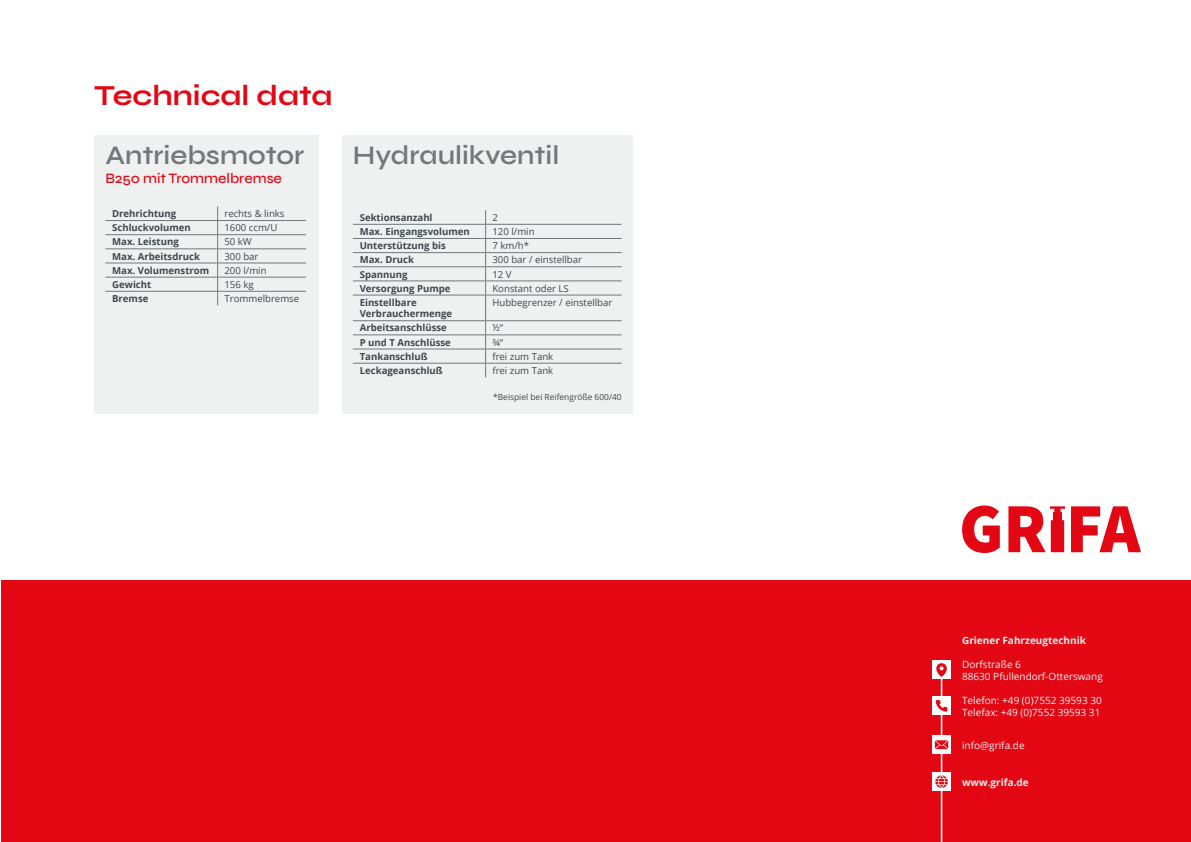
<style>
.page{position:relative;width:1191px;height:842px;background:#fff}
.page>*{position:absolute;margin:0;border:0;box-sizing:border-box;transform-origin:0 0}
.t1{font:700 29px "Syne";color:#e30613}
.t2{font:600 26.9px "Syne";color:#72787a}
.t3{font:500 14.4px "Syne";color:#e30613}
.t4{font:10px "Open Sans";color:#eff0f0}
.t5{font:700 10px "Open Sans";color:#eff0f0}
.t6{font:700 9.6px/11.5px "Open Sans";color:#3f474b}
.t7{font:9.6px "Open Sans";color:#3f474b}
.t8{font:8.4px "Open Sans";color:#3f474b}
</style>
<div class="page">
<div style="left:1px;top:581px;width:1190px;height:261px;background:#e30613"></div>
<svg style="left:1071px;top:506px;width:70px;height:46px"></svg>
<svg style="left:962px;top:505px;width:37px;height:48px"></svg>
<svg style="left:1008px;top:506px;width:57px;height:46px"></svg>
<hr style="left:940px;top:677px;width:2px;height:165px;background:#fff">
<div style="left:932px;top:661px;width:18px;height:18px;background:#fff"></div>
<svg style="left:936px;top:663px;width:10px;height:14px"></svg>
<div style="left:932px;top:697px;width:18px;height:18px;background:#fff"></div>
<svg style="left:935px;top:700px;width:12px;height:12px"></svg>
<svg style="left:932px;top:736px;width:18px;height:18px"></svg>
<div style="left:932px;top:773px;width:18px;height:18px;background:#fff"></div>
<svg style="left:935px;top:775px;width:12px;height:13px"></svg>
<svg style="left:935px;top:740px;width:13px;height:9px"></svg>
<div style="left:94px;top:135px;width:224px;height:279px;background:#eff0f0"></div>
<div style="left:342px;top:135px;width:291px;height:279px;background:#eff0f0"></div>
<hr style="left:105px;top:220px;width:113px;height:1px;background:#72787a">
<hr style="left:218px;top:220px;width:88px;height:1px;background:#72787a">
<hr style="left:105px;top:234px;width:113px;height:1px;background:#72787a">
<hr style="left:218px;top:234px;width:88px;height:1px;background:#72787a">
<hr style="left:105px;top:249px;width:113px;height:1px;background:#72787a">
<hr style="left:218px;top:249px;width:88px;height:1px;background:#72787a">
<hr style="left:105px;top:263px;width:113px;height:1px;background:#72787a">
<hr style="left:218px;top:263px;width:88px;height:1px;background:#72787a">
<hr style="left:105px;top:277px;width:113px;height:1px;background:#72787a">
<hr style="left:218px;top:277px;width:88px;height:1px;background:#72787a">
<hr style="left:105px;top:291px;width:113px;height:1px;background:#72787a">
<hr style="left:218px;top:291px;width:88px;height:1px;background:#72787a">
<svg style="left:217px;top:206px;width:1px;height:99px"></svg>
<hr style="left:353px;top:224px;width:132px;height:1px;background:#72787a">
<hr style="left:485px;top:224px;width:136px;height:1px;background:#72787a">
<hr style="left:353px;top:238px;width:132px;height:1px;background:#72787a">
<hr style="left:485px;top:238px;width:136px;height:1px;background:#72787a">
<hr style="left:353px;top:252px;width:132px;height:1px;background:#72787a">
<hr style="left:485px;top:252px;width:136px;height:1px;background:#72787a">
<hr style="left:353px;top:266px;width:132px;height:1px;background:#72787a">
<hr style="left:485px;top:266px;width:136px;height:1px;background:#72787a">
<hr style="left:353px;top:281px;width:132px;height:1px;background:#72787a">
<hr style="left:485px;top:281px;width:136px;height:1px;background:#72787a">
<hr style="left:353px;top:295px;width:132px;height:1px;background:#72787a">
<hr style="left:485px;top:295px;width:136px;height:1px;background:#72787a">
<hr style="left:353px;top:320px;width:132px;height:1px;background:#72787a">
<hr style="left:485px;top:320px;width:136px;height:1px;background:#72787a">
<hr style="left:353px;top:335px;width:132px;height:1px;background:#72787a">
<hr style="left:485px;top:335px;width:136px;height:1px;background:#72787a">
<hr style="left:353px;top:349px;width:132px;height:1px;background:#72787a">
<hr style="left:485px;top:349px;width:136px;height:1px;background:#72787a">
<hr style="left:353px;top:363px;width:132px;height:1px;background:#72787a">
<hr style="left:485px;top:363px;width:136px;height:1px;background:#72787a">
<svg style="left:485px;top:210px;width:1px;height:167px"></svg>
<p class="t1" style="left:94px;top:77px;width:240px">Technical data</p>
<p class="t2" style="left:105px;top:139px;width:200px">Antriebsmotor</p>
<p class="t2" style="left:353px;top:139px;width:208px">Hydraulikventil</p>
<p class="t3" style="left:105px;top:170px;width:178px">B250 mit Trommelbremse</p>
<p class="t6" style="left:112px;top:208px;width:66px">Drehrichtung</p>
<p class="t7" style="left:224px;top:207px;width:62px">rechts &amp; links</p>
<p class="t6" style="left:112px;top:222px;width:80px">Schluckvolumen</p>
<p class="t7" style="left:224px;top:221px;width:55px">1600 ccm/U</p>
<p class="t6" style="left:112px;top:236px;width:68px">Max. Leistung</p>
<p class="t7" style="left:224px;top:235px;width:29px">50 kW</p>
<p class="t6" style="left:112px;top:250px;width:89px">Max. Arbeitsdruck</p>
<p class="t7" style="left:224px;top:249px;width:36px">300 bar</p>
<p class="t6" style="left:112px;top:264px;width:99px">Max. Volumenstrom</p>
<p class="t7" style="left:224px;top:264px;width:44px">200 l/min</p>
<p class="t6" style="left:112px;top:278px;width:41px">Gewicht</p>
<p class="t7" style="left:224px;top:278px;width:31px">156 kg</p>
<p class="t6" style="left:112px;top:293px;width:38px">Bremse</p>
<p class="t7" style="left:224px;top:292px;width:76px">Trommelbremse</p>
<p class="t6" style="left:360px;top:211px;width:74px">Sektionsanzahl</p>
<p class="t7" style="left:492px;top:211px;width:7px">2</p>
<p class="t6" style="left:360px;top:226px;width:112px">Max. Eingangsvolumen</p>
<p class="t7" style="left:492px;top:225px;width:44px">120 l/min</p>
<p class="t6" style="left:360px;top:240px;width:88px">Unterstützung bis</p>
<p class="t7" style="left:492px;top:239px;width:38px">7 km/h*</p>
<p class="t6" style="left:360px;top:254px;width:56px">Max. Druck</p>
<p class="t7" style="left:492px;top:253px;width:91px">300 bar / einstellbar</p>
<p class="t6" style="left:360px;top:268px;width:49px">Spannung</p>
<p class="t7" style="left:492px;top:267px;width:21px">12 V</p>
<p class="t6" style="left:360px;top:282px;width:92px">Versorgung Pumpe</p>
<p class="t7" style="left:492px;top:282px;width:78px">Konstant oder LS</p>
<p class="t6" style="left:360px;top:296px;width:94px">Einstellbare<br>Verbrauchermenge</p>
<p class="t7" style="left:492px;top:296px;width:121px">Hubbegrenzer / einstellbar</p>
<p class="t6" style="left:360px;top:322px;width:89px">Arbeitsanschlüsse</p>
<p class="t7" style="left:492px;top:321px;width:12px">½“</p>
<p class="t6" style="left:360px;top:336px;width:93px">P und T Anschlüsse</p>
<p class="t7" style="left:492px;top:336px;width:12px">¾“</p>
<p class="t6" style="left:360px;top:350px;width:69px">Tankanschluß</p>
<p class="t7" style="left:492px;top:350px;width:62px">frei zum Tank</p>
<p class="t6" style="left:360px;top:364px;width:85px">Leckageanschluß</p>
<p class="t7" style="left:492px;top:364px;width:62px">frei zum Tank</p>
<p class="t8" style="left:493px;top:391px;width:130px">*Beispiel bei Reifengröße 600/40</p>
<p class="t5" style="left:962px;top:633px;width:125px">Griener Fahrzeugtechnik</p>
<p class="t4" style="left:962px;top:657px;width:60px">Dorfstraße 6</p>
<p class="t4" style="left:962px;top:669px;width:142px">88630 Pfullendorf-Otterswang</p>
<p class="t4" style="left:962px;top:693px;width:141px">Telefon: +49 (0)7552 39593 30</p>
<p class="t4" style="left:962px;top:705px;width:140px">Telefax: +49 (0)7552 39593 31</p>
<p class="t4" style="left:962px;top:738px;width:64px">info@grifa.de</p>
<p class="t5" style="left:962px;top:775px;width:68px">www.grifa.de</p>
</div>
